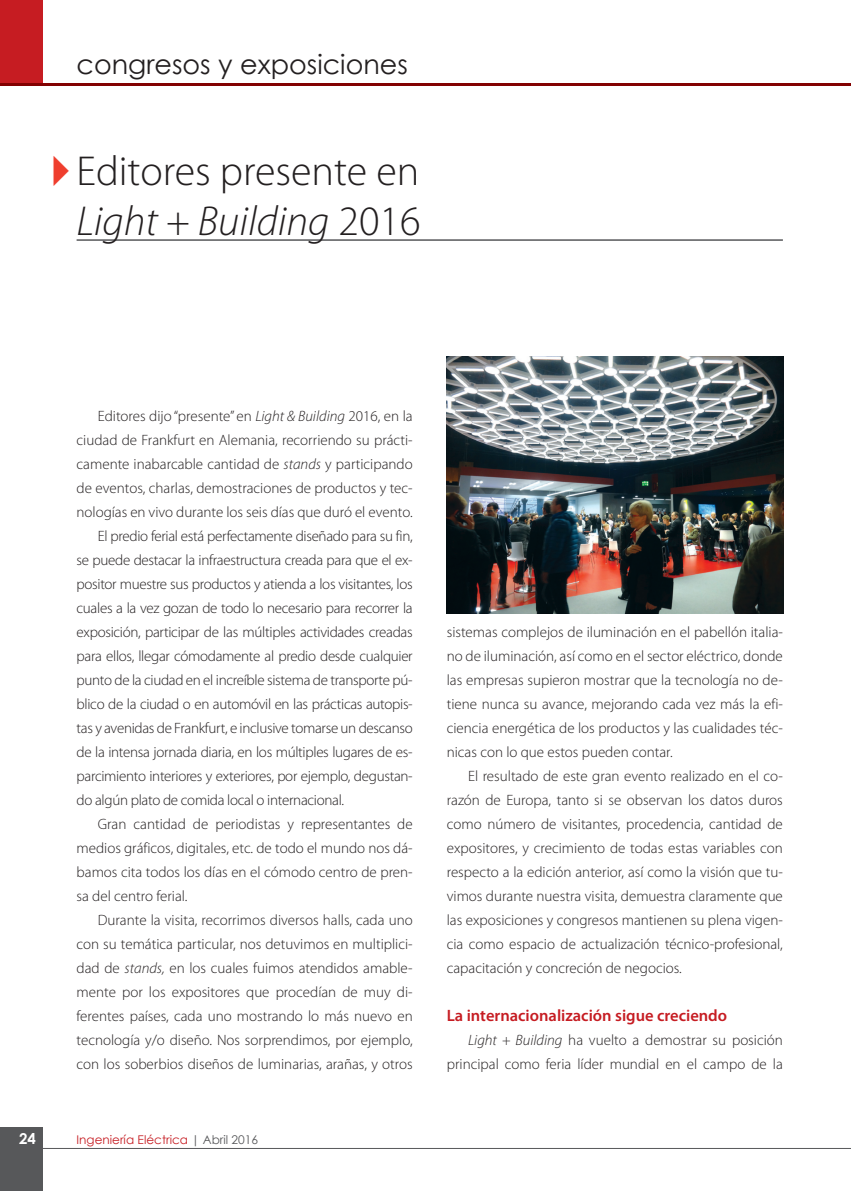
<style>
.page{position:relative;width:851px;height:1191px;background:#fff}
.page>*{position:absolute;margin:0;border:0;box-sizing:border-box;transform-origin:0 0}
.Editores_Titulo{font:300 42px/50.4px "Myriad Pro";color:#231f20}
.t1{font:27px "Century Gothic";color:#231f20}
.Editores_Subtitulo{font:600 16.5px "Myriad Pro";color:#c61c22}
.Empresa_Texto{font:300 15px/24px "Myriad Pro";color:#231f20;text-align:justify}
.t2{font:700 15px "Century Gothic";color:#fff}
.t3{font:12px "Century Gothic";color:#c61c22}
.s1{font-style:italic}
.s2{color:#57585a}
</style>
<div class="page">
<div style="left:0;top:1127px;width:43px;height:64px;background:#57585a"></div>
<hr style="left:0;top:1148px;width:850px;height:1px;background:#57585a">
<hr style="left:77px;top:239px;width:705px;height:2px;background:#57585a">
<div style="left:0;top:0;width:43px;height:85px;background:#c61c22"></div>
<hr style="left:0;top:83px;width:850px;height:2px;background:#820101">
<img style="left:446px;top:356px;width:337px;height:257px">
<p class="t1" style="left:77px;top:45px;width:333px">congresos y exposiciones</p>
<p class="Editores_Titulo" style="left:77px;top:146px;width:345px">Editores presente en<br><span class="s1">Light + Building</span> 2016</p>
<p class="Empresa_Texto" style="left:77px;top:404px;width:337px;text-indent:21px">Editores dijo “presente” en <span class="s1">Light &amp; Building</span> 2016, en la ciudad de Frankfurt en Alemania, recorriendo su prácti&shy;camente inabarcable cantidad de <span class="s1">stands</span> y participando de eventos, charlas, demostraciones de productos y tec&shy;nologías en vivo durante los seis días que duró el evento.</p>
<p class="Empresa_Texto" style="left:77px;top:524px;width:337px;text-indent:21px">El predio ferial está perfectamente diseñado para su fin, se puede destacar la infraestructura creada para que el ex&shy;positor muestre sus productos y atienda a los visitantes, los cuales a la vez gozan de todo lo necesario para recorrer la exposición, participar de las múltiples actividades creadas para ellos, llegar cómodamente al predio desde cualquier punto de la ciudad en el increíble sistema de transporte pú&shy;blico de la ciudad o en automóvil en las prácticas autopis&shy;tas y avenidas de Frankfurt, e inclusive tomarse un descanso de la intensa jornada diaria, en los múltiples lugares de es&shy;parcimiento interiores y exteriores, por ejemplo, degustan&shy;do algún plato de comida local o internacional.</p>
<p class="Empresa_Texto" style="left:77px;top:812px;width:337px;text-indent:21px">Gran cantidad de periodistas y representantes de medios gráficos, digitales, etc. de todo el mundo nos dá&shy;bamos cita todos los días en el cómodo centro de pren&shy;sa del centro ferial.</p>
<p class="Empresa_Texto" style="left:77px;top:908px;width:337px;text-indent:21px">Durante la visita, recorrimos diversos halls, cada uno con su temática particular, nos detuvimos en multiplici&shy;dad de <span class="s1">stands,</span> en los cuales fuimos atendidos amable&shy;mente por los expositores que procedían de muy di&shy;ferentes países, cada uno mostrando lo más nuevo en tecnología y/o diseño. Nos sorprendimos, por ejemplo, con los soberbios diseños de luminarias, arañas, y otros</p>
<p class="t2" style="left:19px;top:1127px;width:18px">24</p>
<p class="t3" style="left:77px;top:1131px;width:183px">Ingeniería Eléctrica <span class="s2">| Abril 2016</span></p>
<p class="Empresa_Texto" style="left:446px;top:620px;width:337px">sistemas complejos de iluminación en el pabellón italia&shy;no de iluminación, así como en el sector eléctrico, donde las empresas supieron mostrar que la tecnología no de&shy;tiene nunca su avance, mejorando cada vez más la efi&shy;ciencia energética de los productos y las cualidades téc&shy;nicas con lo que estos pueden contar.</p>
<p class="Empresa_Texto" style="left:446px;top:764px;width:337px;text-indent:21px">El resultado de este gran evento realizado en el co&shy;razón de Europa, tanto si se observan los datos duros como número de visitantes, procedencia, cantidad de expositores, y crecimiento de todas estas variables con respecto a la edición anterior, así como la visión que tu&shy;vimos durante nuestra visita, demuestra claramente que las exposiciones y congresos mantienen su plena vigen&shy;cia como espacio de actualización técnico-profesional, capacitación y concreción de negocios.</p>
<p class="Editores_Subtitulo" style="left:446px;top:1005px;width:282px">La internacionalización sigue creciendo</p>
<p class="Empresa_Texto" style="left:446px;top:1028px;width:337px;text-align:right"><span class="s1">Light + Building</span> ha vuelto a demostrar su posición principal como feria líder mundial en el campo de la</p>
</div>
